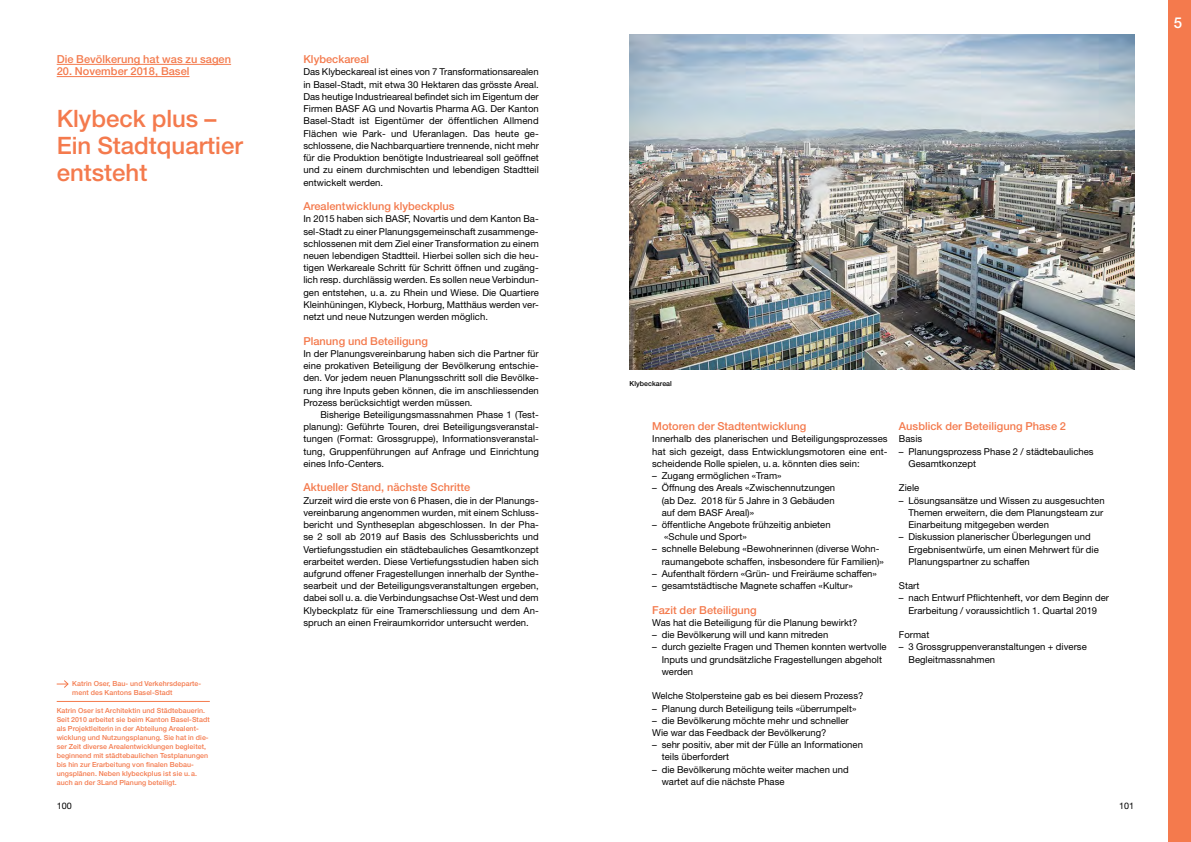
<style>
.page{position:relative;width:1191px;height:842px;background:#fff}
.page>*{position:absolute;margin:0;border:0;box-sizing:border-box;transform-origin:0 0}
.t1{font:500 24px/27px "Helvetica Neue LT Std";color:#f47a4d}
.t2{font:500 15px "Helvetica Neue LT Std";color:#fff}
.t3{font:500 11px "Helvetica Neue LT Std";letter-spacing:.005em;color:#f47a4d}
.t4{font:9.5px/12.2px "Helvetica Neue LT Std";letter-spacing:.005em;color:#000}
.t5{font:9px "Helvetica Neue LT Std";color:#000}
.t6{font:500 7px/9px "Helvetica Neue LT Std";letter-spacing:.01em;color:#f47a4d}
.t7{font:500 7px "Helvetica Neue LT Std";letter-spacing:.01em;color:#000}
</style>
<div class="page">
<hr style="left:57px;top:64px;width:174px;height:1px;background:#f47a4d">
<hr style="left:57px;top:76px;width:132px;height:1px;background:#f47a4d">
<hr style="left:57px;top:701px;width:153px;height:1px;background:#f47a4d">
<svg style="left:57px;top:680px;width:12px;height:8px"></svg>
<div style="left:1168px;top:0;width:23px;height:842px;background:#f47a4d"></div>
<img style="left:629px;top:34px;width:505px;height:335px">
<p class="t3" style="left:57px;top:53px;width:176px">Die Bevölkerung hat was zu sagen</p>
<p class="t3" style="left:57px;top:65px;width:134px">20. November 2018, Basel</p>
<h1 class="t1" style="left:57px;top:105px;width:188px">Klybeck plus –<br>Ein Stadtquartier entsteht</h1>
<p class="t6" style="left:72px;top:679px;width:131px">Katrin Oser, Bau- und Verkehrsdeparte&shy;ment des Kantons Basel-Stadt</p>
<p class="t6" style="left:57px;top:706px;width:154px">Katrin Oser ist Architektin und Städtebauerin.<br>Seit 2010 arbeitet sie beim Kanton Basel-Stadt als Projektleiterin in der Abteilung Arealent&shy;wicklung und Nutzungsplanung. Sie hat in die&shy;ser Zeit diverse Arealentwicklungen begleitet, beginnend mit städtebaulichen Testplanungen bis hin zur Erarbeitung von finalen Bebau&shy;ungsplänen. Neben klybeckplus ist sie u. a. auch an der 3Land Planung beteiligt.</p>
<p class="t5" style="left:57px;top:801px;width:17px">100</p>
<p class="t3" style="left:303px;top:53px;width:67px">Klybeckareal</p>
<p class="t4" style="left:303px;top:66px;width:237px;text-align:justify">Das Klybeckareal ist eines von 7 Transformationsarealen in Basel-Stadt, mit etwa 30 Hektaren das grösste Areal.<br>Das heutige Industrieareal befindet sich im Eigentum der Firmen BASF AG und Novartis Pharma AG. Der Kanton Basel-Stadt ist Eigentümer der öffentlichen Allmend Flächen wie Park- und Uferanlagen. Das heute ge&shy;schlossene, die Nachbarquartiere trennende, nicht mehr für die Produktion benötigte Industrieareal soll geöffnet und zu einem durchmischten und lebendigen Stadtteil entwickelt werden.</p>
<p class="t3" style="left:303px;top:200px;width:153px">Arealentwicklung klybeckplus</p>
<p class="t4" style="left:303px;top:213px;width:237px;text-align:justify">In 2015 haben sich BASF, Novartis und dem Kanton Ba&shy;sel-Stadt zu einer Planungsgemeinschaft zusammenge&shy;schlossenen mit dem Ziel einer Transformation zu einem neuen lebendigen Stadtteil. Hierbei sollen sich die heu&shy;tigen Werkareale Schritt für Schritt öffnen und zugäng&shy;lich resp. durchlässig werden. Es sollen neue Verbindun&shy;gen entstehen, u.a. zu Rhein und Wiese. Die Quartiere Kleinhüningen, Klybeck, Horburg, Matthäus werden ver&shy;netzt und neue Nutzungen werden möglich.</p>
<p class="t3" style="left:303px;top:334px;width:126px">Planung und Beteiligung</p>
<p class="t4" style="left:303px;top:347px;width:237px;text-align:justify">In der Planungsvereinbarung haben sich die Partner für eine prokativen Beteiligung der Bevölkerung entschie&shy;den. Vor jedem neuen Planungsschritt soll die Bevölke&shy;rung ihre Inputs geben können, die im anschliessenden Prozess berücksichtigt werden müssen.</p>
<p class="t4" style="left:303px;top:408px;width:237px;text-align:justify;text-indent:17px">Bisherige Beteiligungsmassnahmen Phase 1 (Test&shy;planung): Geführte Touren, drei Beteiligungsveranstal&shy;tungen (Format: Grossgruppe), Informationsveranstal&shy;tung, Gruppenführungen auf Anfrage und Einrichtung eines Info-Centers.</p>
<p class="t3" style="left:303px;top:481px;width:168px">Aktueller Stand, nächste Schritte</p>
<p class="t4" style="left:303px;top:494px;width:237px;text-align:justify">Zurzeit wird die erste von 6 Phasen, die in der Planungs&shy;vereinbarung angenommen wurden, mit einem Schluss&shy;bericht und Syntheseplan abgeschlossen. In der Pha&shy;se 2 soll ab 2019 auf Basis des Schlussberichts und Vertiefungsstudien ein städtebauliches Gesamtkonzept erarbeitet werden. Diese Vertiefungsstudien haben sich aufgrund offener Fragestellungen innerhalb der Synthe&shy;searbeit und der Beteiligungsveranstaltungen ergeben, dabei soll u.a. die Verbindungsachse Ost-West und dem Klybeckplatz für eine Tramerschliessung und dem An&shy;spruch an einen Freiraumkorridor untersucht werden.</p>
<h2 class="t2" style="left:1174px;top:13px;width:10px">5</h2>
<p class="t7" style="left:629px;top:380px;width:44px">Klybeckareal</p>
<p class="t3" style="left:652px;top:420px;width:156px">Motoren der Stadtentwicklung</p>
<p class="t4" style="left:652px;top:433px;width:237px;text-align:justify">Innerhalb des planerischen und Beteiligungsprozesses hat sich gezeigt, dass Entwicklungsmotoren eine ent&shy;scheidende Rolle spielen, u.a. könnten dies sein:</p>
<p class="t4" style="left:652px;top:469px;width:131px">– Zugang ermöglichen «Tram»</p>
<p class="t4" style="left:662px;top:482px;width:175px;text-align:justify;text-indent:-10px">– Öffnung des Areals «Zwischennutzungen (ab Dez. 2018 für 5 Jahre in 3 Gebäuden auf dem BASF Areal)»</p>
<p class="t4" style="left:664px;top:518px;width:168px;text-indent:-12px">– öffentliche Angebote frühzeitig anbieten «Schule und Sport»</p>
<p class="t4" style="left:662px;top:543px;width:224px;text-indent:-10px">– schnelle Belebung «Bewohnerinnen (diverse Wohn&shy;raumangebote schaffen, insbesondere für Familien)»</p>
<p class="t4" style="left:652px;top:567px;width:226px">– Aufenthalt fördern «Grün- und Freiräume schaffen»</p>
<p class="t4" style="left:652px;top:579px;width:202px">– gesamtstädtische Magnete schaffen «Kultur»</p>
<p class="t3" style="left:652px;top:603px;width:106px">Fazit der Beteiligung</p>
<p class="t4" style="left:652px;top:616px;width:207px">Was hat die Beteiligung für die Planung bewirkt?</p>
<p class="t4" style="left:652px;top:628px;width:178px">– die Bevölkerung will und kann mitreden</p>
<p class="t4" style="left:662px;top:641px;width:226px;text-indent:-10px">– durch gezielte Fragen und Themen konnten wertvolle<br>Inputs und grundsätzliche Fragestellungen abgeholt werden</p>
<p class="t4" style="left:652px;top:690px;width:213px">Welche Stolpersteine gab es bei diesem Prozess?</p>
<p class="t4" style="left:652px;top:702px;width:206px">– Planung durch Beteiligung teils «überrumpelt»</p>
<p class="t4" style="left:652px;top:714px;width:198px">– die Bevölkerung möchte mehr und schneller<br>Wie war das Feedback der Bevölkerung?</p>
<p class="t4" style="left:662px;top:739px;width:203px;text-indent:-10px">– sehr positiv, aber mit der Fülle an Informationen teils überfordert</p>
<p class="t4" style="left:662px;top:763px;width:188px;text-indent:-10px">– die Bevölkerung möchte weiter machen und wartet auf die nächste Phase</p>
<p class="t3" style="left:899px;top:420px;width:169px">Ausblick der Beteiligung Phase 2</p>
<p class="t4" style="left:899px;top:433px;width:25px">Basis</p>
<p class="t4" style="left:908px;top:445px;width:187px;text-indent:-10px">– Planungsprozess Phase 2 / städtebauliches<br>Gesamtkonzept</p>
<p class="t4" style="left:899px;top:482px;width:22px">Ziele</p>
<p class="t4" style="left:908px;top:494px;width:198px;text-indent:-10px">– Lösungsansätze und Wissen zu ausgesuchten<br>Themen erweitern, die dem Planungsteam zur<br>Einarbeitung mitgegeben werden</p>
<p class="t4" style="left:908px;top:531px;width:192px;text-indent:-10px">– Diskussion planerischer Überlegungen und<br>Ergebnisentwürfe, um einen Mehrwert für die<br>Planungspartner zu schaffen</p>
<p class="t4" style="left:899px;top:580px;width:22px">Start</p>
<p class="t4" style="left:899px;top:592px;width:211px;text-align:center">– nach Entwurf Pflichtenheft, vor dem Beginn der<br>Erarbeitung / voraussichtlich 1. Quartal 2019</p>
<p class="t4" style="left:899px;top:628px;width:32px">Format</p>
<p class="t4" style="left:908px;top:641px;width:180px;text-indent:-10px">– 3 Grossgruppenveranstaltungen + diverse<br>Begleitmassnahmen</p>
<p class="t5" style="left:1119px;top:801px;width:17px">101</p>
</div>
